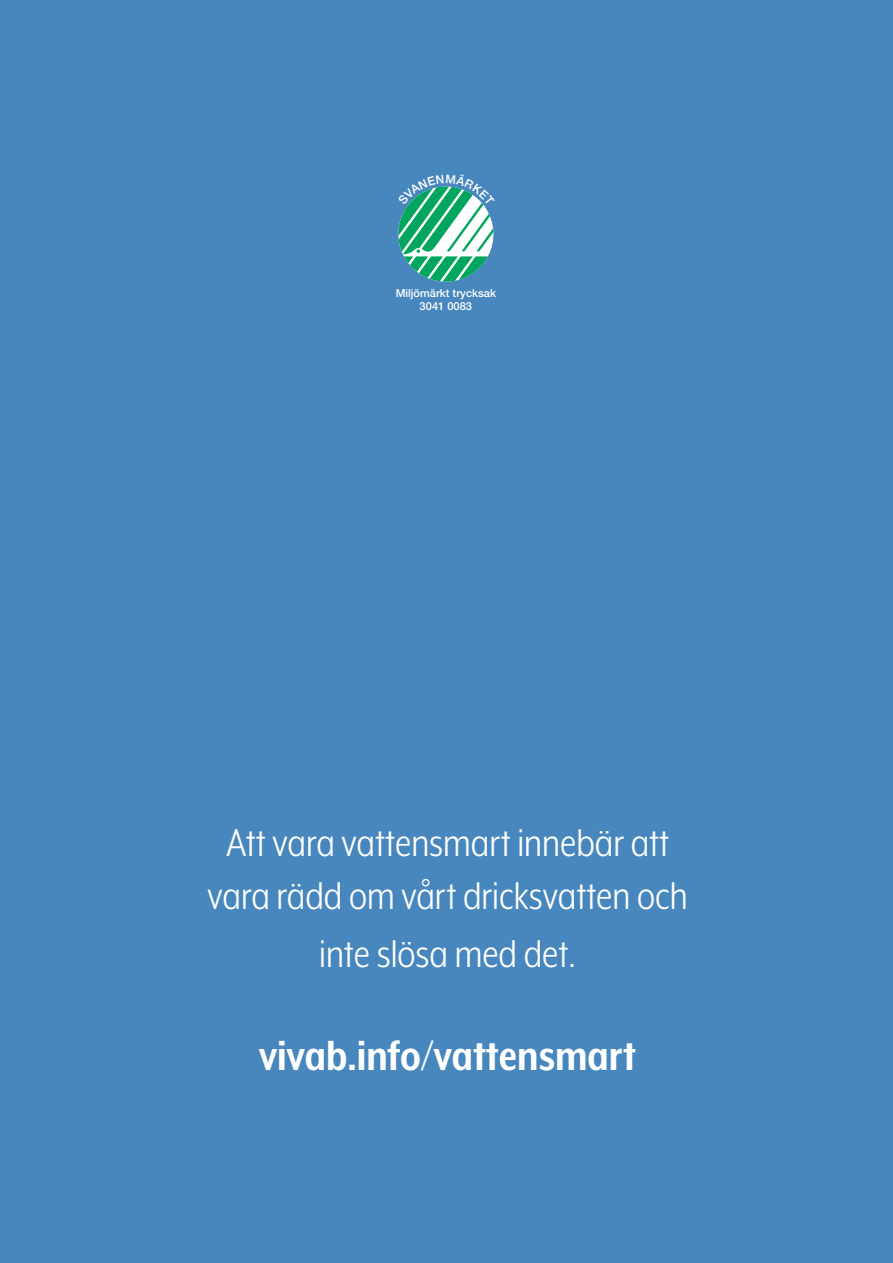
<style>
.page{position:relative;width:893px;height:1263px;background:#4787be}
.page>*{position:absolute;margin:0;border:0;box-sizing:border-box;transform-origin:0 0}
.t1{font:700 48.6px "Mr Eaves XL Mod Nar OT";color:#fff}
.t2{font:44.55px/53.4px "Mr Eaves XL Mod Nar OT";color:#fff;text-align:center}
.t3{font:500 11.1px/13.4px "Helvetica Neue LT Std";color:#fff;text-align:center}
</style>
<div class="page">
<svg style="left:398px;top:186px;width:96px;height:96px"></svg>
<p class="t3" style="left:396px;top:286px;width:102px">Miljömärkt trycksak<br>3041 0083</p>
<p class="t2" style="left:207px;top:816px;width:482px">Att vara vattensmart innebär att vara rädd om vårt dricksvatten och</p>
<p class="t2" style="left:319px;top:927px;width:258px">inte slösa med det.</p>
<p class="t1" style="left:259px;top:1031px;width:378px">vivab.info/vattensmart</p>
</div>
